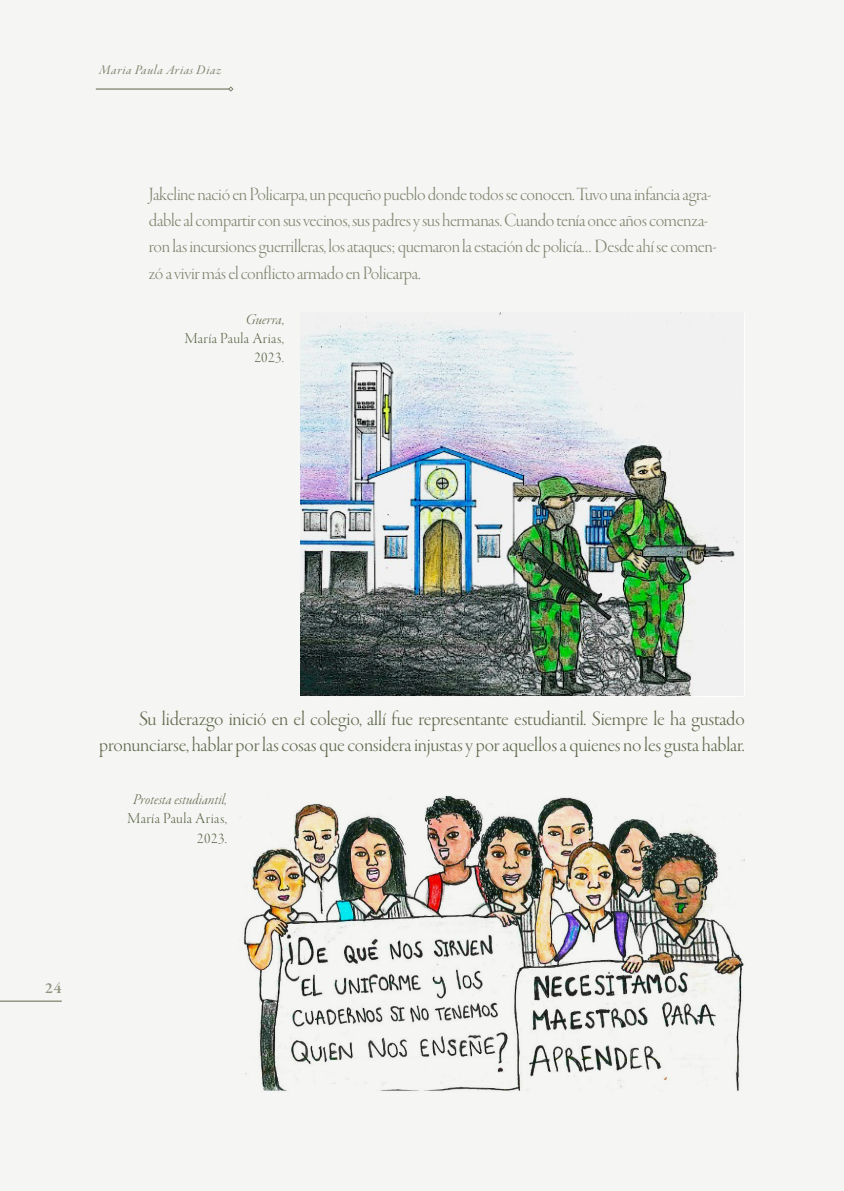
<style>
.page{position:relative;width:844px;height:1191px;background:#fff}
.page>*{position:absolute;margin:0;border:0;box-sizing:border-box;transform-origin:0 0}
.parrafo_sangria{font:21px/26.2px "Garamond Premr Pro Lt Disp";letter-spacing:-.01em;color:#60674b;text-align:right}
.Cita{font:19.25px/26.2px "Garamond Premr Pro Lt Disp";letter-spacing:-.02em;color:#80856f}
.pie_imagen{font:15.75px/19.2px "Garamond Premr Pro Lt Disp";letter-spacing:.025em;color:#60674b;text-align:right}
.pie_imagen-2{font:15.75px "Garamond Premr Pro Lt It Disp";color:#60674b}
.t1{font:600 15.75px "Garamond Premr Pro";color:#909581}
.t2{font:14px "Garamond Premr Pro Med It Disp";letter-spacing:.05em;color:#80856f}
.s1{font-family:"Garamond Premr Pro Lt Disp"}
.s2{font-family:"Garamond Premr Pro Lt It Disp"}
</style>
<div class="page">
<div style="left:0;top:0;width:843px;height:1191px;background:#f5f6f4"></div>
<hr style="left:0;top:1000px;width:62px;height:1px;background:#60674b">
<hr style="left:96px;top:88px;width:135px;height:2px;background:#80856f">
<svg style="left:227px;top:86px;width:7px;height:6px"></svg>
<img style="left:300px;top:313px;width:438px;height:384px">
<img style="left:240px;top:795px;width:504px;height:296px">
<p class="t2" style="left:99px;top:63px;width:123px">Maria Paula Arias Diaz</p>
<p class="Cita" style="left:149px;top:182px;width:569px">Jakeline nació en Policarpa, un pequeño pueblo donde todos se conocen. Tuvo una infancia agra&shy;dable al compartir con sus vecinos, sus padres y sus hermanas. Cuando tenía once años comenza&shy;ron las incursiones guerrilleras, los ataques; quemaron la estación de policía… Desde ahí se comen&shy;zó a vivir más el conflicto armado en Policarpa.</p>
<p class="pie_imagen-2" style="left:246px;top:311px;width:40px">Guerra<span class="s1">,</span></p>
<p class="pie_imagen" style="left:185px;top:329px;width:101px">María Paula Arias,</p>
<p class="pie_imagen" style="left:254px;top:348px;width:31px">2023.</p>
<p class="parrafo_sangria" style="left:99px;top:706px;width:646px">Su liderazgo inició en el colegio, allí fue representante estudiantil. Siempre le ha gustado pronunciarse, hablar por las cosas que considera injustas y por aquellos a quienes no les gusta hablar.</p>
<p class="pie_imagen" style="left:127px;top:790px;width:101px"><span class="s2">Protesta estudiantil,<br></span>María Paula Arias,<br>2023.</p>
<p class="t1" style="left:45px;top:979px;width:18px">24</p>
</div>
